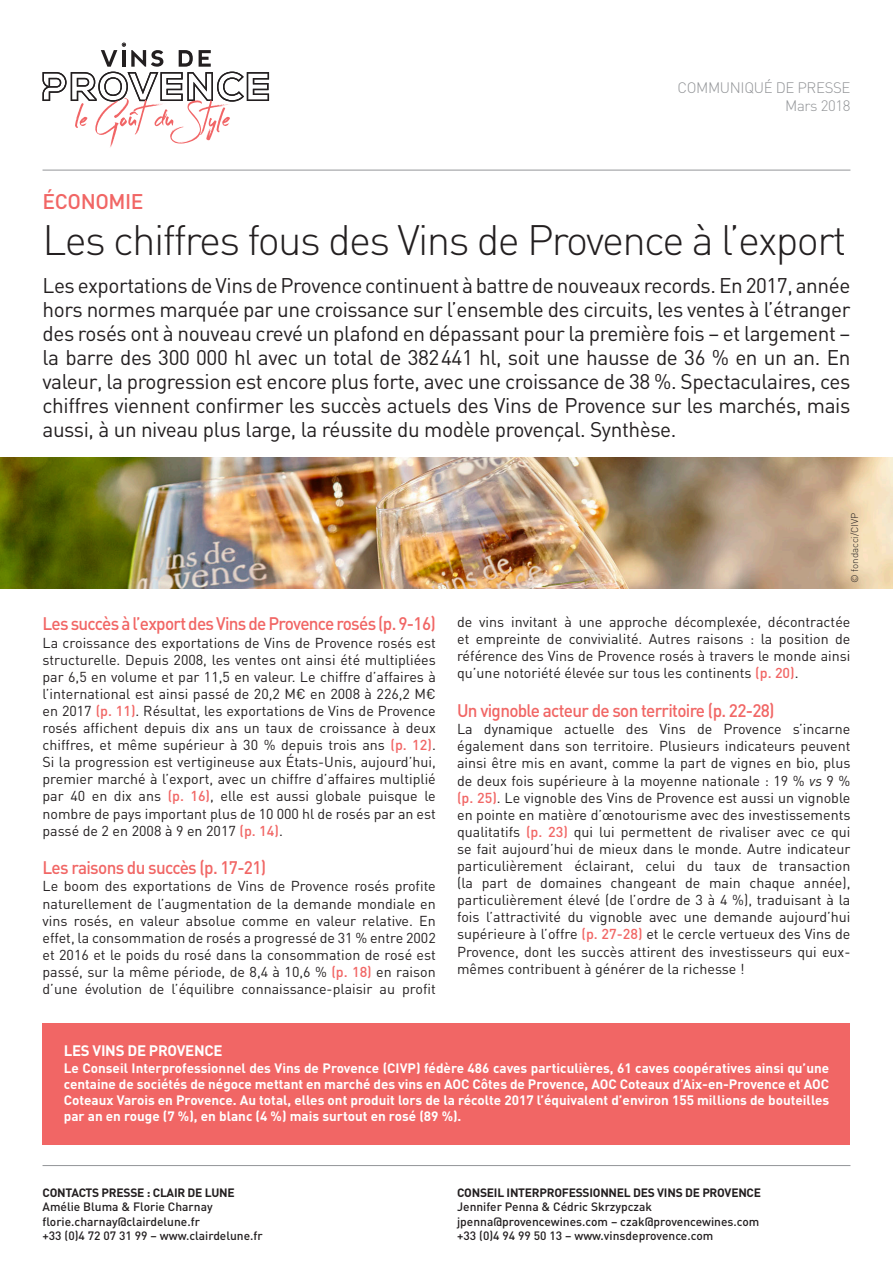
<style>
.page{position:relative;width:893px;height:1263px;background:#fff}
.page>*{position:absolute;margin:0;border:0;box-sizing:border-box;transform-origin:0 0}
.t1{font:300 42px "DIN";letter-spacing:-.04em;color:#231f20}
.t2{font:21px/24px "DIN";letter-spacing:-.02em;color:#231f20;text-align:justify}
.t3{font:500 21px "DIN";letter-spacing:-.02em;color:#f16665}
.t4{font:500 18px "DIN";letter-spacing:-.04em;color:#f16665;scale:.95 1}
.t5{font:300 15px "DIN";letter-spacing:-.025em;color:#939598}
.t6{font:700 15px "DIN";letter-spacing:-.02em;color:#fff}
.t7{font:14.25px/17.1px "DIN";color:#231f20;text-align:justify}
.t8{font:700 13.5px/16.2px "DIN";color:#fff;text-align:justify}
.t9{font:500 12px "DIN";color:#231f20}
.t10{font:700 12px "DIN";letter-spacing:-.02em;color:#231f20}
.t11{font:300 9.75px "DIN";color:#231f20}
.s1{font-weight:500;color:#f16665}
.s2{font-style:italic}
</style>
<div class="page">
<hr style="left:43px;top:170px;width:807px;height:1px;background:#939598">
<hr style="left:43px;top:1165px;width:807px;height:1px;background:#939598">
<svg style="left:43px;top:43px;width:226px;height:105px"></svg>
<img style="left:0;top:458px;width:893px;height:131px">
<div style="left:43px;top:1023px;width:807px;height:121px;background:#f16665"></div>
<p class="t5" style="left:677px;top:78px;width:174px">COMMUNIQUÉ DE PRESSE</p>
<p class="t5" style="left:785px;top:96px;width:67px">Mars 2018</p>
<p class="t3" style="left:43px;top:188px;width:103px">ÉCONOMIE</p>
<p class="t1" style="left:43px;top:214px;width:805px">Les chiffres fous des Vins de Provence à l’export</p>
<p class="t2" style="left:43px;top:273px;width:809px">Les exportations de Vins de Provence continuent à battre de nouveaux records. En 2017, année hors normes marquée par une croissance sur l’ensemble des circuits, les ventes à l’étranger des rosés ont à nouveau crevé un plafond en dépassant pour la première fois – et largement – la barre des 300 000 hl avec un total de 382441 hl, soit une hausse de 36 % en un an. En valeur, la progression est encore plus forte, avec une croissance de 38 %. Spectaculaires, ces chiffres viennent confirmer les succès actuels des Vins de Provence sur les marchés, mais aussi, à un niveau plus large, la réussite du modèle provençal. Synthèse.</p>
<p class="t4" style="left:43px;top:612px;width:415px">Les succès à l’export des Vins de Provence rosés (p. 9-16)</p>
<p class="t7" style="left:43px;top:633px;width:395px">La croissance des exportations de Vins de Provence rosés est structurelle. Depuis 2008, les ventes ont ainsi été multipliées par 6,5 en volume et par 11,5 en valeur. Le chiffre d’affaires à l’international est ainsi passé de 20,2 M€ en 2008 à 226,2 M€ en 2017 <span class="s1">(p. 11)</span>. Résultat, les exportations de Vins de Provence rosés affichent depuis dix ans un taux de croissance à deux chiffres, et même supérieur à 30 % depuis trois ans <span class="s1">(p. 12)</span>.<br>Si la progression est vertigineuse aux États-Unis, aujourd’hui, premier marché à l’export, avec un chiffre d’affaires multiplié par 40 en dix ans <span class="s1">(p. 16)</span>, elle est aussi globale puisque le nombre de pays important plus de 10 000 hl de rosés par an est passé de 2 en 2008 à 9 en 2017 <span class="s1">(p. 14)</span>.</p>
<p class="t4" style="left:43px;top:856px;width:237px">Les raisons du succès (p. 17-21)</p>
<p class="t7" style="left:43px;top:877px;width:395px">Le boom des exportations de Vins de Provence rosés profite naturellement de l’augmentation de la demande mondiale en vins rosés, en valeur absolue comme en valeur relative. En effet, la consommation de rosés a progressé de 31 % entre 2002 et 2016 et le poids du rosé dans la consommation de rosé est passé, sur la même période, de 8,4 à 10,6 % <span class="s1">(p. 18)</span> en raison d’une évolution de l’équilibre connaissance-plaisir au profit</p>
<p class="t11" style="left:849px;top:583px;width:72px;rotate:-90deg">© fondacci/CIVP</p>
<p class="t7" style="left:457px;top:613px;width:395px">de vins invitant à une approche décomplexée, décontractée et empreinte de convivialité. Autres raisons : la position de référence des Vins de Provence rosés à travers le monde ainsi qu’une notoriété élevée sur tous les continents <span class="s1">(p. 20)</span>.</p>
<p class="t4" style="left:457px;top:699px;width:336px">Un vignoble acteur de son territoire (p. 22-28)</p>
<p class="t7" style="left:457px;top:720px;width:395px">La dynamique actuelle des Vins de Provence s’incarne également dans son territoire. Plusieurs indicateurs peuvent ainsi être mis en avant, comme la part de vignes en bio, plus de deux fois supérieure à la moyenne nationale : 19 % <span class="s2">vs</span> 9 % <span class="s1">(p. 25)</span>. Le vignoble des Vins de Provence est aussi un vignoble en pointe en matière d’œnotourisme avec des investissements qualitatifs <span class="s1">(p. 23)</span> qui lui permettent de rivaliser avec ce qui se fait aujourd’hui de mieux dans le monde. Autre indicateur particulièrement éclairant, celui du taux de transaction (la part de domaines changeant de main chaque année), particulièrement élevé (de l’ordre de 3 à 4 %), traduisant à la fois l’attractivité du vignoble avec une demande aujourd’hui supérieure à l’offre <span class="s1">(p. 27-28)</span> et le cercle vertueux des Vins de Provence, dont les succès attirent des investisseurs qui eux&shy;mêmes contribuent à générer de la richesse !</p>
<p class="t6" style="left:64px;top:1041px;width:160px">LES VINS DE PROVENCE</p>
<p class="t8" style="left:64px;top:1059px;width:767px">Le Conseil Interprofessionnel des Vins de Provence (CIVP) fédère 486 caves particulières, 61 caves coopératives ainsi qu’une centaine de sociétés de négoce mettant en marché des vins en AOC Côtes de Provence, AOC Coteaux d’Aix-en-Provence et AOC Coteaux Varois en Provence. Au total, elles ont produit lors de la récolte 2017 l’équivalent d’environ 155 millions de bouteilles par an en rouge (7 %), en blanc (4 %) mais surtout en rosé (89 %).</p>
<p class="t10" style="left:43px;top:1184px;width:194px">CONTACTS PRESSE : CLAIR DE LUNE</p>
<p class="t9" style="left:43px;top:1199px;width:172px">Amélie Bluma &amp; Florie Charnay</p>
<p class="t9" style="left:43px;top:1213px;width:159px">florie.charnay@clairdelune.fr</p>
<p class="t9" style="left:43px;top:1228px;width:222px">+33 (0)4 72 07 31 99 – www.clairdelune.fr</p>
<p class="t10" style="left:457px;top:1184px;width:305px">CONSEIL INTERPROFESSIONNEL DES VINS DE PROVENCE</p>
<p class="t9" style="left:457px;top:1199px;width:197px">Jennifer Penna &amp; Cédric Skrzypczak</p>
<p class="t9" style="left:457px;top:1213px;width:304px">jpenna@provencewines.com – czak@provencewines.com</p>
<p class="t9" style="left:457px;top:1228px;width:258px">+33 (0)4 94 99 50 13 – www.vinsdeprovence.com</p>
</div>
